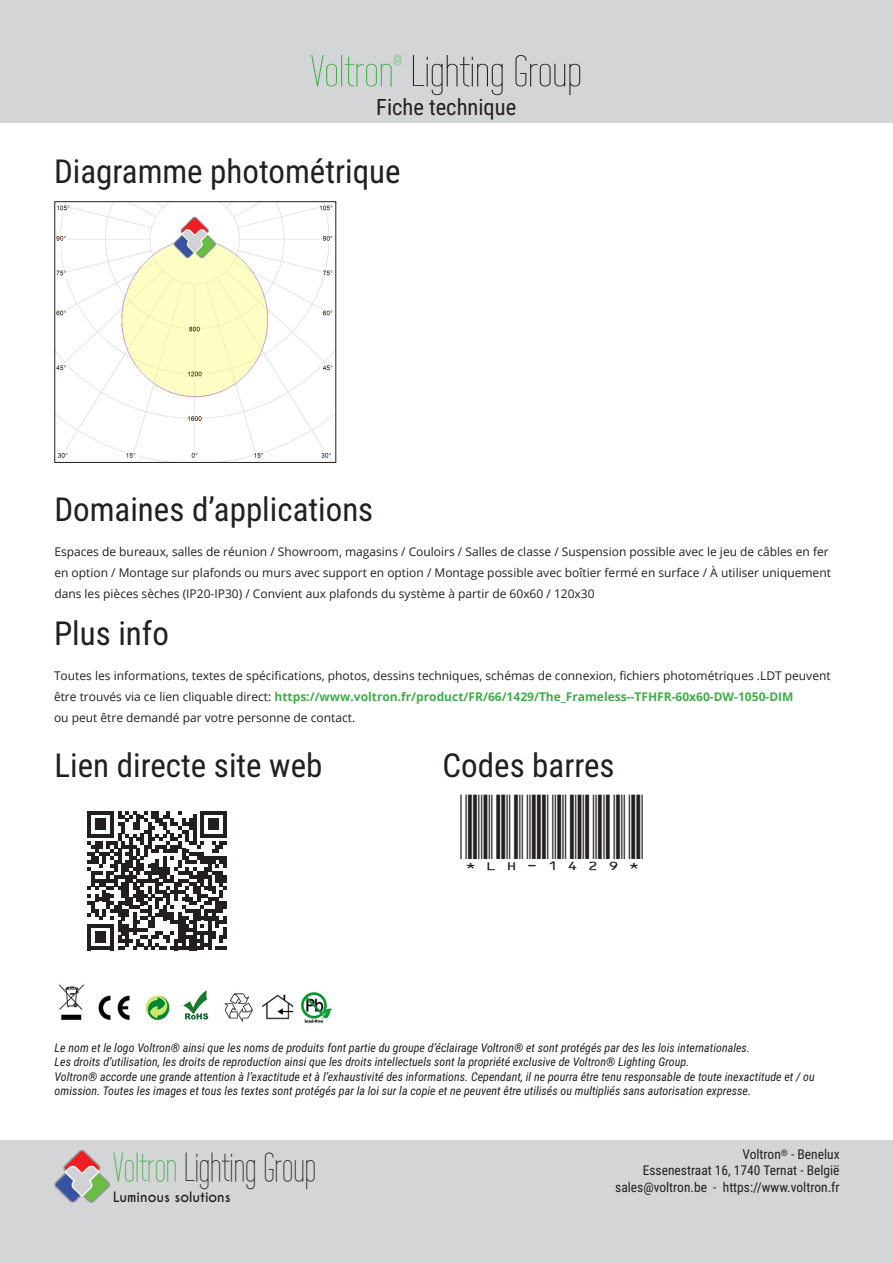
<style>
.page{position:relative;width:893px;height:1263px;background:#fff}
.page>*{position:absolute;margin:0;border:0;box-sizing:border-box;transform-origin:0 0}
.t1{font:43.5px "Wire One";color:#231f20;scale:1.2 1}
.t2{font:40.5px "Wire One";color:#231f20}
.t3{font:33px "Roboto Condensed";color:#231f20}
.t4{font:22.5px "Roboto Condensed";color:#231f20}
.t5{font:15px "Wire One";color:#40ae49;scale:1.2 1}
.t6{font:13.5px/16.5px "Roboto Condensed";color:#231f20;text-align:right}
.t7{font:700 13.5px "Caviar Dreams";color:#231f20}
.t8{font:12px/21px "Open Sans";color:#231f20}
.t9{font:italic 12px/14.4px "Roboto Condensed";color:#231f20}
.s1{color:#40ae49}
.s2{font-weight:700;color:#40ae49}
</style>
<div class="page">
<div style="left:0;top:1141px;width:893px;height:122px;background:#d4d5d7"></div>
<img style="left:55px;top:1150px;width:54px;height:53px">
<div style="left:0;top:0;width:893px;height:122px;background:#d4d5d7"></div>
<svg style="left:88px;top:811px;width:139px;height:139px"></svg>
<img style="left:56px;top:203px;width:278px;height:258px">
<div style="left:54px;top:201px;width:282px;height:262px;border:1px solid #231f20"></div>
<img style="left:58px;top:984px;width:274px;height:40px">
<p class="t5" style="left:394px;top:52px;width:8px">®</p>
<h3 class="t4" style="left:376px;top:91px;width:142px">Fiche technique</h3>
<h1 class="t1" style="left:311px;top:47px;width:228px"><span class="s1">Voltron</span> Lighting Group</h1>
<h3 class="t3" style="left:54px;top:148px;width:348px">Diagramme photométrique</h3>
<h3 class="t3" style="left:54px;top:486px;width:320px">Domaines d’applications</h3>
<p class="t8" style="left:54px;top:540px;width:778px">Espaces de bureaux, salles de réunion / Showroom, magasins / Couloirs / Salles de classe / Suspension possible avec le jeu de câbles en fer en option / Montage sur plafonds ou murs avec support en option / Montage possible avec boîtier fermé en surface / À utiliser uniquement dans les pièces sèches (IP20-IP30) / Convient aux plafonds du système à partir de 60x60 / 120x30</p>
<h3 class="t3" style="left:54px;top:610px;width:116px">Plus info</h3>
<p class="t8" style="left:54px;top:665px;width:778px">Toutes les informations, textes de spécifications, photos, dessins techniques, schémas de connexion, fichiers photométriques .LDT peuvent être trouvés via ce lien cliquable direct: <span class="s2">https://www.voltron.fr/product/FR/66/1429/The_Frameless--TFHFR-60x60-DW-1050-DIM<br></span>ou peut être demandé par votre personne de contact.</p>
<h3 class="t3" style="left:55px;top:742px;width:269px">Lien directe site web</h3>
<h3 class="t3" style="left:443px;top:742px;width:174px">Codes barres</h3>
<p class="t9" style="left:55px;top:1040px;width:762px">Le nom et le logo Voltron® ainsi que les noms de produits font partie du groupe d’éclairage Voltron® et sont protégés par des les lois internationales.<br>Les droits d’utilisation, les droits de reproduction ainsi que les droits intellectuels sont la propriété exclusive de Voltron® Lighting Group.<br>Voltron® accorde une grande attention à l’exactitude et à l’exhaustivité des informations. Cependant, il ne pourra être tenu responsable de toute inexactitude et / ou omission. Toutes les images et tous les textes sont protégés par la loi sur la copie et ne peuvent être utilisés ou multipliés sans autorisation expresse.</p>
<h2 class="t2" style="left:113px;top:1145px;width:204px"><span class="s1">Voltron</span> Lighting Group</h2>
<p class="t7" style="left:113px;top:1189px;width:119px">Luminous solutions</p>
<p class="t6" style="left:615px;top:1145px;width:226px">Voltron<sup>®</sup> - Benelux<br>Essenestraat 16, 1740 Ternat - België sales@voltron.be - https://www.voltron.fr</p>
</div>
